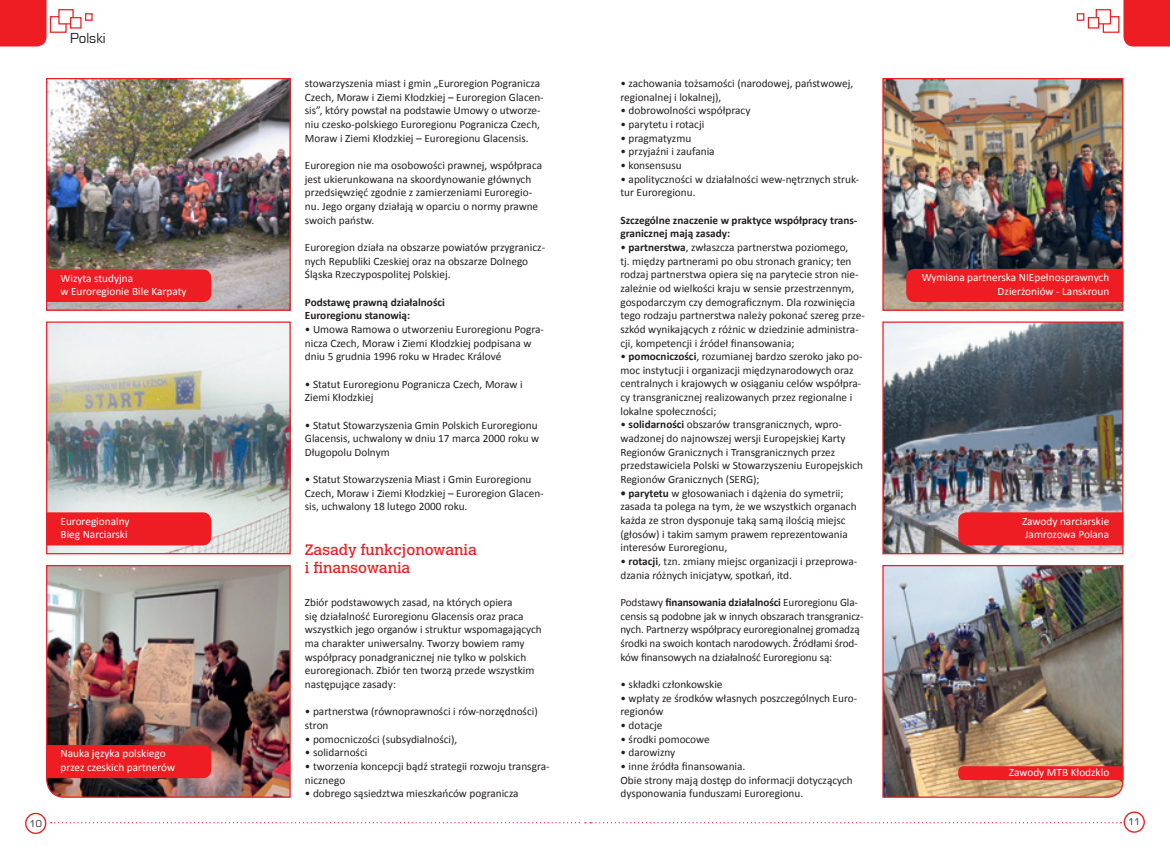
<style>
.page{position:relative;width:1170px;height:851px;background:#fff}
.page>*{position:absolute;margin:0;border:0;box-sizing:border-box;transform-origin:0 0}
.t1{font:15px/17.5px "Calvert MT Std";color:#ee1d23}
.t2{font:15px "Eurostile";color:#231f20}
.t3{font:11.25px/13.6px "Calibri";color:#231f20}
.t4{font:11.25px/13.6px "Calibri";color:#fff}
.t5{font:700 11.25px/13.6px "Calibri";color:#231f20}
.t6{font:10px "Eurostile";color:#231f20}
.s1{font-weight:700}
</style>
<div class="page">
<div style="left:0;top:0;width:46px;height:46px;background:#ee1d23"></div>
<div style="left:1123px;top:0;width:46px;height:46px;background:#ee1d23"></div>
<div style="left:50px;top:16px;width:17px;height:17px;background:#fff;border:1px solid #ee1d23"></div>
<div style="left:1102px;top:16px;width:17px;height:17px;background:#fff;border:1px solid #ee1d23"></div>
<div style="left:58px;top:9px;width:16px;height:15px;background:#fff;border:1px solid #ee1d23"></div>
<div style="left:1095px;top:9px;width:15px;height:15px;background:#fff;border:1px solid #ee1d23"></div>
<div style="left:70px;top:17px;width:12px;height:12px;background:#fff;border:1px solid #ee1d23"></div>
<div style="left:1087px;top:17px;width:12px;height:12px;background:#fff;border:1px solid #ee1d23"></div>
<div style="left:85px;top:13px;width:8px;height:8px;background:#fff;border:1px solid #ee1d23"></div>
<div style="left:1076px;top:13px;width:8px;height:8px;background:#fff;border:1px solid #ee1d23"></div>
<div style="left:25px;top:812px;width:21px;height:21px;border:1px solid #ee1d23;border-radius:50%"></div>
<div style="left:1123px;top:811px;width:21px;height:21px;border:1px solid #ee1d23;border-radius:50%"></div>
<svg style="left:51px;top:822px;width:1070px;height:1px"></svg>
<img style="left:48px;top:80px;width:241px;height:229px">
<div style="left:46px;top:78px;width:245px;height:233px;border:1px solid #ee1d23"></div>
<img style="left:882px;top:565px;width:241px;height:233px">
<img style="left:46px;top:565px;width:245px;height:233px">
<img style="left:884px;top:80px;width:237px;height:229px">
<div style="left:882px;top:78px;width:241px;height:233px;border:1px solid #ee1d23"></div>
<img style="left:48px;top:323px;width:241px;height:229px">
<div style="left:46px;top:321px;width:245px;height:233px;border:1px solid #ee1d23"></div>
<img style="left:884px;top:323px;width:237px;height:229px">
<div style="left:882px;top:321px;width:241px;height:233px;border:1px solid #ee1d23"></div>
<div style="left:46px;top:512px;width:165px;height:33px;background:#ee1d23"></div>
<div style="left:46px;top:745px;width:165px;height:33px;background:#ee1d23"></div>
<div style="left:46px;top:269px;width:165px;height:33px;background:#ee1d23"></div>
<div style="left:906px;top:269px;width:217px;height:33px;background:#ee1d23"></div>
<div style="left:958px;top:512px;width:165px;height:33px;background:#ee1d23"></div>
<svg style="left:958px;top:766px;width:165px;height:14px;background:#ec2024"></svg>
<p class="t6" style="left:30px;top:817px;width:14px">10</p>
<h1 class="t2" style="left:70px;top:30px;width:37px">Polski</h1>
<p class="t3" style="left:620px;top:76px;width:234px">• zachowania tożsamości (narodowej, państwowej, regionalnej i lokalnej),</p>
<p class="t3" style="left:620px;top:103px;width:131px">• dobrowolności współpracy</p>
<p class="t3" style="left:620px;top:117px;width:85px">• parytetu i rotacji</p>
<p class="t3" style="left:620px;top:130px;width:72px">• pragmatyzmu</p>
<p class="t3" style="left:620px;top:144px;width:96px">• przyjaźni i zaufania</p>
<p class="t3" style="left:620px;top:158px;width:63px">• konsensusu</p>
<p class="t3" style="left:620px;top:171px;width:240px">• apolityczności w działalności wew-nętrznych struk&shy;tur Euroregionu.</p>
<p class="t5" style="left:620px;top:212px;width:238px">Szczególne znaczenie w praktyce współpracy trans&shy;granicznej mają zasady:</p>
<p class="t3" style="left:620px;top:240px;width:246px">• <span class="s1">partnerstwa</span>, zwłaszcza partnerstwa poziomego,<br>tj. między partnerami po obu stronach granicy; ten rodzaj partnerstwa opiera się na parytecie stron nie&shy;zależnie od wielkości kraju w sensie przestrzennym, gospodarczym czy demograficznym. Dla rozwinięcia tego rodzaju partnerstwa należy pokonać szereg prze&shy;szkód wynikających z różnic w dziedzinie administra&shy;cji, kompetencji i źródeł finansowania;</p>
<p class="t3" style="left:620px;top:349px;width:244px">• <span class="s1">pomocniczości</span>, rozumianej bardzo szeroko jako po&shy;moc instytucji i organizacji międzynarodowych oraz centralnych i krajowych w osiąganiu celów współpra&shy;cy transgranicznej realizowanych przez regionalne i lokalne społeczności;</p>
<p class="t3" style="left:620px;top:417px;width:244px">• <span class="s1">solidarności</span> obszarów transgranicznych, wpro&shy;wadzonej do najnowszej wersji Europejskiej Karty Regionów Granicznych i Transgranicznych przez przedstawiciela Polski w Stowarzyszeniu Europejskich Regionów Granicznych (SERG);</p>
<p class="t3" style="left:620px;top:485px;width:237px"><span class="s1">• parytetu</span> w głosowaniach i dążenia do symetrii; zasada ta polega na tym, że we wszystkich organach każda ze stron dysponuje taką samą ilością miejsc (głosów) i takim samym prawem reprezentowania interesów Euroregionu,</p>
<p class="t3" style="left:620px;top:554px;width:238px">• <span class="s1">rotacji</span>, tzn. zmiany miejsc organizacji i przeprowa&shy;dzania różnych inicjatyw, spotkań, itd.</p>
<p class="t3" style="left:620px;top:595px;width:245px">Podstawy <span class="s1">finansowania działalności</span> Euroregionu Gla&shy;censis są podobne jak w innych obszarach transgranicz&shy;nych. Partnerzy współpracy euroregionalnej gromadzą środki na swoich kontach narodowych. Źródłami środ&shy;ków finansowych na działalność Euroregionu są:</p>
<p class="t3" style="left:620px;top:677px;width:104px">• składki członkowskie</p>
<p class="t3" style="left:620px;top:690px;width:238px">• wpłaty ze środków własnych poszczególnych Euro&shy;regionów</p>
<p class="t3" style="left:620px;top:717px;width:44px">• dotacje</p>
<p class="t3" style="left:620px;top:731px;width:91px">• środki pomocowe</p>
<p class="t3" style="left:620px;top:745px;width:56px">• darowizny</p>
<p class="t3" style="left:620px;top:758px;width:234px">• inne źródła finansowania.<br>Obie strony mają dostęp do informacji dotyczących dysponowania funduszami Euroregionu.</p>
<p class="t3" style="left:305px;top:76px;width:240px">stowarzyszenia miast i gmin „Euroregion Pogranicza Czech, Moraw i Ziemi Kłodzkiej – Euroregion Glacen&shy;sis”, który powstał na podstawie Umowy o utworze&shy;niu czesko-polskiego Euroregionu Pogranicza Czech, Moraw i Ziemi Kłodzkiej – Euroregionu Glacensis.</p>
<p class="t3" style="left:305px;top:158px;width:239px">Euroregion nie ma osobowości prawnej, współpraca jest ukierunkowana na skoordynowanie głównych przedsięwzięć zgodnie z zamierzeniami Euroregio&shy;nu. Jego organy działają w oparciu o normy prawne swoich państw.</p>
<p class="t3" style="left:305px;top:240px;width:242px">Euroregion działa na obszarze powiatów przygranicz&shy;nych Republiki Czeskiej oraz na obszarze Dolnego<br>Śląska Rzeczypospolitej Polskiej.</p>
<p class="t5" style="left:305px;top:294px;width:141px">Podstawę prawną działalności<br>Euroregionu stanowią:</p>
<p class="t3" style="left:305px;top:322px;width:240px">• Umowa Ramowa o utworzeniu Euroregionu Pogra&shy;nicza Czech, Moraw i Ziemi Kłodzkiej podpisana w dniu 5 grudnia 1996 roku w Hradec Králové</p>
<p class="t3" style="left:305px;top:376px;width:219px">• Statut Euroregionu Pogranicza Czech, Moraw i<br>Ziemi Kłodzkiej</p>
<p class="t3" style="left:305px;top:417px;width:236px">• Statut Stowarzyszenia Gmin Polskich Euroregionu<br>Glacensis, uchwalony w dniu 17 marca 2000 roku w<br>Długopolu Dolnym</p>
<p class="t3" style="left:305px;top:472px;width:240px">• Statut Stowarzyszenia Miast i Gmin Euroregionu<br>Czech, Moraw i Ziemi Kłodzkiej – Euroregion Glacen&shy;sis, uchwalony 18 lutego 2000 roku.</p>
<h1 class="t1" style="left:305px;top:541px;width:173px">Zasady funkcjonowania i finansowania</h1>
<p class="t3" style="left:305px;top:595px;width:238px">Zbiór podstawowych zasad, na których opiera<br>się działalność Euroregionu Glacensis oraz praca wszystkich jego organów i struktur wspomagających ma charakter uniwersalny. Tworzy bowiem ramy współpracy ponadgranicznej nie tylko w polskich euroregionach. Zbiór ten tworzą przede wszystkim następujące zasady:</p>
<p class="t3" style="left:305px;top:704px;width:234px">• partnerstwa (równoprawności i rów-norzędności) stron</p>
<p class="t3" style="left:305px;top:731px;width:154px">• pomocniczości (subsydialności),</p>
<p class="t3" style="left:305px;top:745px;width:64px">• solidarności</p>
<p class="t3" style="left:305px;top:758px;width:246px">• tworzenia koncepcji bądź strategii rozwoju transgra&shy;nicznego</p>
<p class="t3" style="left:305px;top:786px;width:215px">• dobrego sąsiedztwa mieszkańców pogranicza</p>
<p class="t4" style="left:61px;top:270px;width:127px">Wizyta studyjna<br>w Euroregionie Bile Karpaty</p>
<p class="t4" style="left:921px;top:270px;width:189px;text-align:right">Wymiana partnerska NIEpełnosprawnych<br>Dzierżoniów - Lanskroun</p>
<p class="t4" style="left:1021px;top:513px;width:89px">Zawody narciarskie<br>Jamrozowa Polana</p>
<p class="t4" style="left:61px;top:513px;width:70px">Euroregionalny<br>Bieg Narciarski</p>
<p class="t4" style="left:61px;top:746px;width:116px">Nauka języka polskiego przez czeskich partnerów</p>
<p class="t4" style="left:1008px;top:765px;width:102px">Zawody MTB Kłodzklo</p>
<p class="t6" style="left:1127px;top:816px;width:14px">11</p>
</div>
